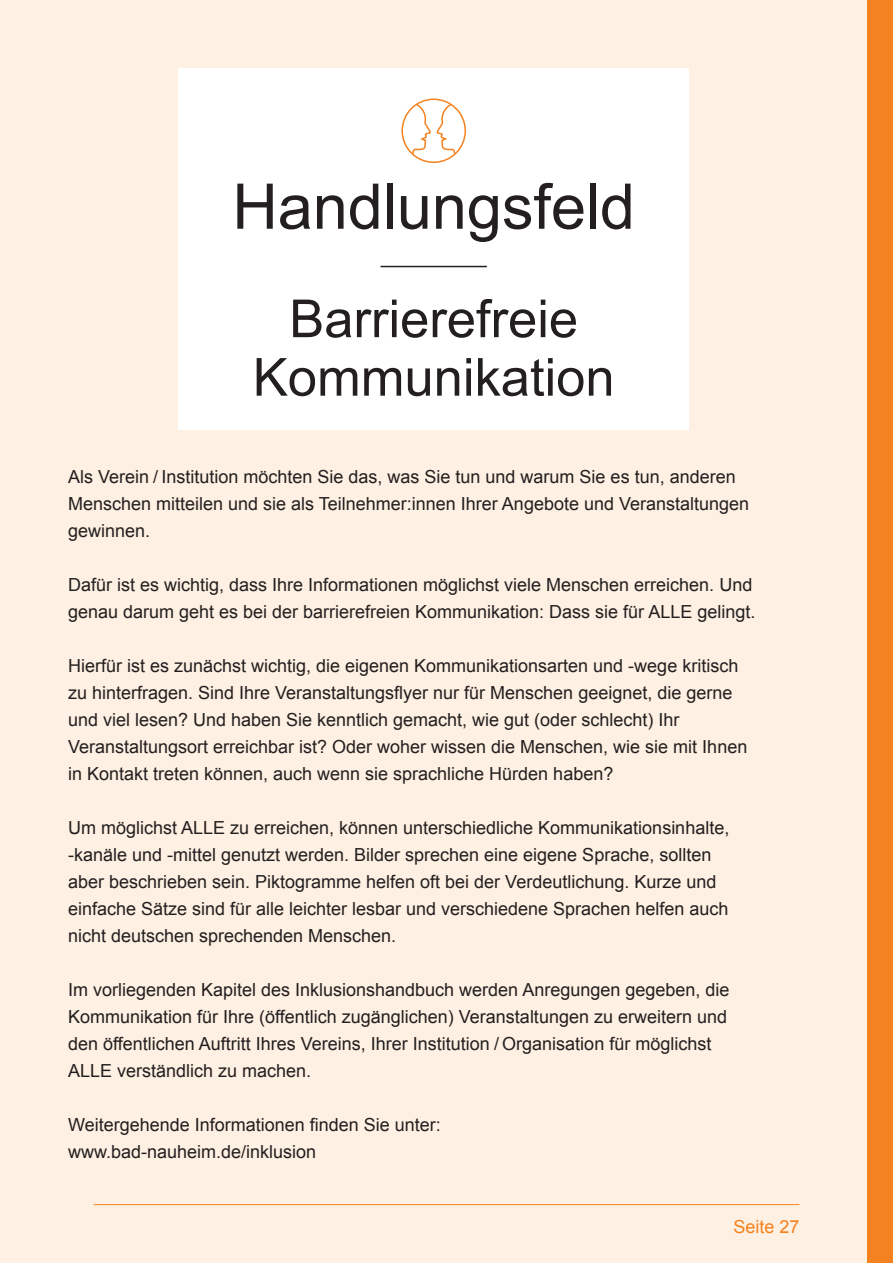
<style>
.page{position:relative;width:893px;height:1263px;background:#fff}
.page>*{position:absolute;margin:0;border:0;box-sizing:border-box;transform-origin:0 0}
.t1{font:63px "Arial";color:#231f20}
.t2{font:52.5px/58.5px "Arial";color:#231f20;text-align:center}
.t3{font:18px/27px "Arial";color:#231f20}
.t4{font:18px "Arial";color:#f58220}
</style>
<div class="page">
<div style="left:0;top:0;width:882px;height:1263px;background:#fef0e2"></div>
<div style="left:867px;top:0;width:26px;height:1263px;background:#f58220"></div>
<hr style="left:94px;top:1204px;width:705px;height:1px;background:#f58220">
<div style="left:179px;top:68px;width:510px;height:361px;background:#fff"></div>
<svg style="left:402px;top:99px;width:63px;height:59px"></svg>
<div style="left:401px;top:98px;width:65px;height:65px;border:2px solid #f58220;border-radius:50%"></div>
<hr style="left:381px;top:266px;width:106px;height:1px;background:#231f20">
<h1 class="t1" style="left:232px;top:165px;width:404px">Handlungsfeld</h1>
<h2 class="t2" style="left:253px;top:290px;width:363px">Barrierefreie<br>Kommunikation</h2>
<p class="t3" style="left:68px;top:463px;width:683px">Als Verein / Institution möchten Sie das, was Sie tun und warum Sie es tun, anderen<br>Menschen mitteilen und sie als Teilnehmer:innen Ihrer Angebote und Veranstaltungen gewinnen.</p>
<p class="t3" style="left:68px;top:571px;width:689px">Dafür ist es wichtig, dass Ihre Informationen möglichst viele Menschen erreichen. Und genau darum geht es bei der barrierefreien Kommunikation: Dass sie für ALLE gelingt.</p>
<p class="t3" style="left:68px;top:652px;width:681px">Hierfür ist es zunächst wichtig, die eigenen Kommunikationsarten und -wege kritisch zu hinterfragen. Sind Ihre Veranstaltungsflyer nur für Menschen geeignet, die gerne und viel lesen? Und haben Sie kenntlich gemacht, wie gut (oder schlecht) Ihr Veranstaltungsort erreichbar ist? Oder woher wissen die Menschen, wie sie mit Ihnen in Kontakt treten können, auch wenn sie sprachliche Hürden haben?</p>
<p class="t3" style="left:68px;top:814px;width:663px">Um möglichst ALLE zu erreichen, können unterschiedliche Kommunikationsinhalte, -kanäle und -mittel genutzt werden. Bilder sprechen eine eigene Sprache, sollten aber beschrieben sein. Piktogramme helfen oft bei der Verdeutlichung. Kurze und einfache Sätze sind für alle leichter lesbar und verschiedene Sprachen helfen auch nicht deutschen sprechenden Menschen.</p>
<p class="t3" style="left:68px;top:976px;width:663px">Im vorliegenden Kapitel des Inklusionshandbuch werden Anregungen gegeben, die Kommunikation für Ihre (öffentlich zugänglichen) Veranstaltungen zu erweitern und den öffentlichen Auftritt Ihres Vereins, Ihrer Institution / Organisation für möglichst ALLE verständlich zu machen.</p>
<p class="t3" style="left:68px;top:1111px;width:374px">Weitergehende Informationen finden Sie unter: www.bad-nauheim.de/inklusion</p>
<p class="t4" style="left:733px;top:1214px;width:68px">Seite 27</p>
</div>
